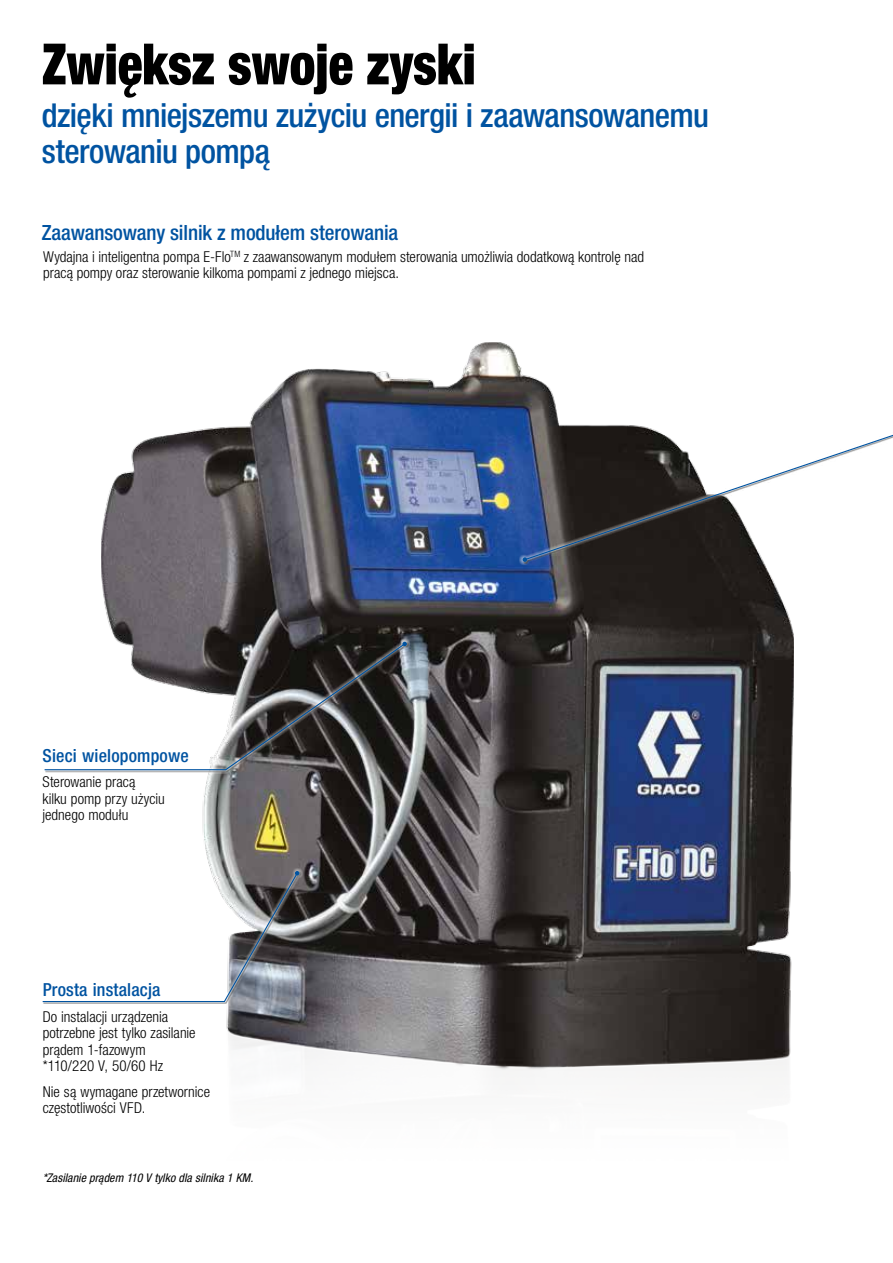
<style>
.page{position:relative;width:893px;height:1263px;background:#fff}
.page>*{position:absolute;margin:0;border:0;box-sizing:border-box;transform-origin:0 0}
.t1{font:900 condensed 57px "Helvetica Neue LTCE";color:#000;scale:.9 1}
.t2{font:500 condensed 33px/36px "Helvetica Neue LTCE";letter-spacing:-.02em;color:#0053a1}
.t3{font:500 condensed 21px "Helvetica Neue LTCE";letter-spacing:-.005em;color:#0053a1}
.t4{font:500 condensed 18px "Helvetica Neue LTCE";letter-spacing:.01em;color:#0053a1}
.t5{font:300 condensed 15px/16.5px "Helvetica Neue LTCE";color:#000}
.t6{font:italic condensed 12px "Helvetica Neue LTCE";letter-spacing:.005em;color:#000}
</style>
<div class="page">
<img style="left:101px;top:342px;width:692px;height:736px">
<svg style="left:45px;top:638px;width:365px;height:136px;background:#767576"></svg>
<svg style="left:44px;top:642px;width:362px;height:129px"></svg>
<svg style="left:402px;top:642px;width:5px;height:4px"></svg>
<svg style="left:43px;top:868px;width:260px;height:137px"></svg>
<svg style="left:42px;top:871px;width:257px;height:132px"></svg>
<svg style="left:519px;top:413px;width:274px;height:152px"></svg>
<svg style="left:523px;top:416px;width:370px;height:145px"></svg>
<svg style="left:523px;top:557px;width:4px;height:5px"></svg>
<h1 class="t1" style="left:42px;top:29px;width:484px">Zwiększ swoje zyski</h1>
<h2 class="t2" style="left:42px;top:97px;width:669px">dzięki mniejszemu zużyciu energii i zaawansowanemu sterowaniu pompą</h2>
<h3 class="t3" style="left:42px;top:220px;width:358px">Zaawansowany silnik z modułem sterowania</h3>
<p class="t5" style="left:43px;top:248px;width:602px">Wydajna i inteligentna pompa E-Flo<sup>TM</sup> z zaawansowanym modułem sterowania umożliwia dodatkową kontrolę nad pracą pompy oraz sterowanie kilkoma pompami z jednego miejsca.</p>
<p class="t4" style="left:43px;top:745px;width:148px">Sieci wielopompowe</p>
<p class="t5" style="left:43px;top:773px;width:124px">Sterowanie pracą<br>kilku pomp przy użyciu jednego modułu</p>
<p class="t4" style="left:43px;top:979px;width:119px">Prosta instalacja</p>
<p class="t5" style="left:43px;top:1008px;width:155px">Do instalacji urządzenia potrzebne jest tylko zasilanie prądem 1-fazowym *110/220 V, 50/60 Hz</p>
<p class="t5" style="left:43px;top:1083px;width:169px">Nie są wymagane przetwornice częstotliwości VFD.</p>
<p class="t6" style="left:43px;top:1170px;width:212px">*Zasilanie prądem 110 V tylko dla silnika 1 KM.</p>
</div>
